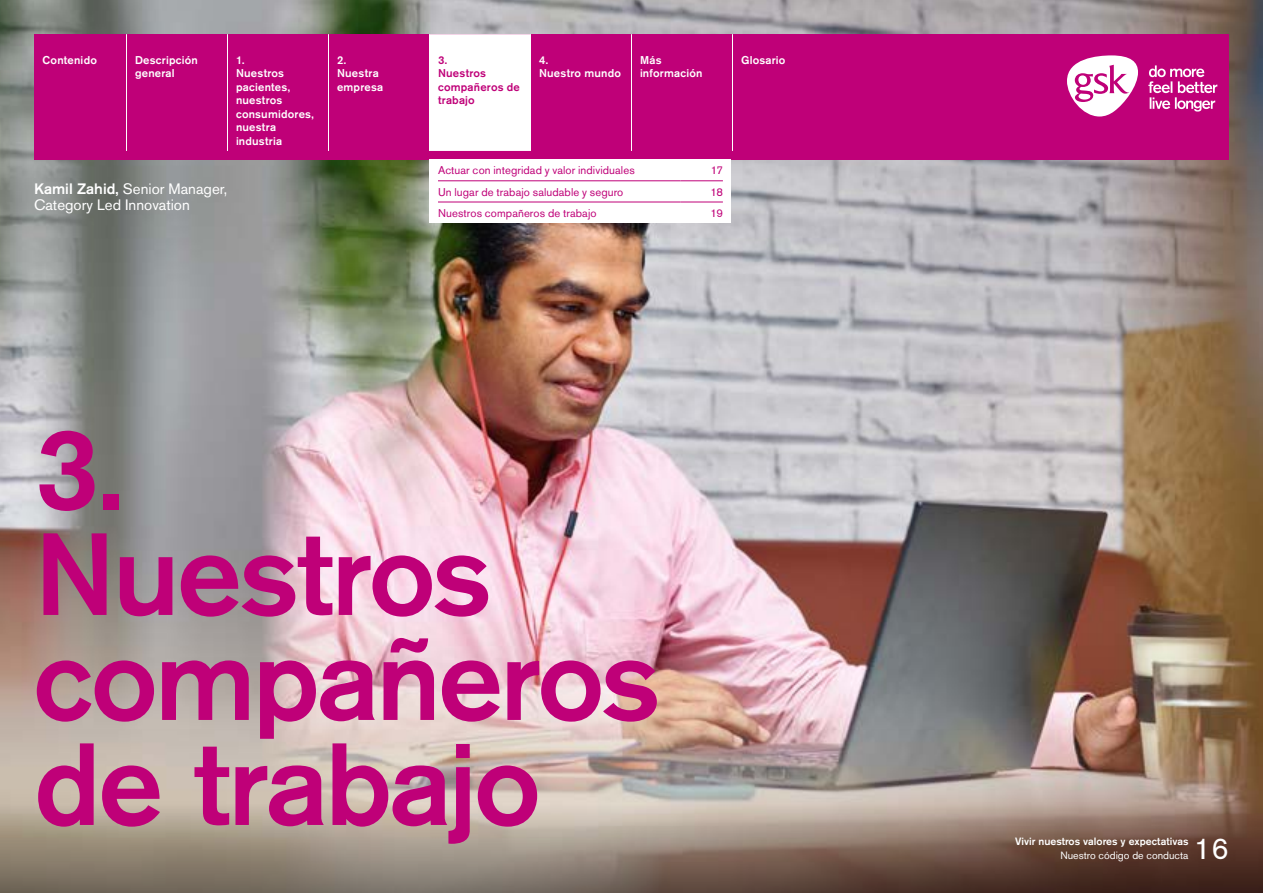
<style>
.page{position:relative;width:1263px;height:893px;background:#fff}
.page>*{position:absolute;margin:0;border:0;box-sizing:border-box;transform-origin:0 0}
.DividerHead{font:500 115.5px/105px "Akzidenz Grotesk GSK";letter-spacing:-.025em;color:#bf0078}
.t1{font:30px "Akzidenz Grotesk GSK";color:#fff}
.t2{font:15px/16.5px "Akzidenz Grotesk GSK";color:#fff}
.t3{font:500 11.25px/13.5px "Akzidenz Grotesk GSK";letter-spacing:.02em;color:#fff}
.ContentsPanel{font:11.25px "Akzidenz Grotesk GSK";letter-spacing:.01em;color:#bf0078}
.t4{font:500 11.25px/13.5px "Akzidenz Grotesk GSK";letter-spacing:.02em;color:#bf0078}
.ContentsPanel_Figure{font:11.25px "Akzidenz Grotesk GSK";color:#bf0078}
.t5{font:500 10.5px/13.5px "Akzidenz Grotesk GSK";color:#fff;text-align:right}
.s1{font-weight:500}
.s2{font-weight:400}
</style>
<div class="page">
<img style="left:0;top:0;width:1263px;height:729px">
<svg style="left:0;top:729px;width:1263px;height:164px;background:#a29185"></svg>
<div style="left:34px;top:34px;width:1195px;height:126px;background:#bf0078"></div>
<div style="left:430px;top:34px;width:100px;height:117px;background:#fff"></div>
<hr style="left:126px;top:34px;width:1px;height:117px;background:#fff">
<hr style="left:227px;top:34px;width:1px;height:117px;background:#fff">
<hr style="left:328px;top:34px;width:1px;height:117px;background:#fff">
<hr style="left:429px;top:34px;width:1px;height:117px;background:#fff">
<hr style="left:530px;top:34px;width:1px;height:117px;background:#fff">
<hr style="left:631px;top:34px;width:1px;height:117px;background:#fff">
<hr style="left:732px;top:34px;width:1px;height:117px;background:#fff">
<svg style="left:1148px;top:65px;width:69px;height:47px"></svg>
<svg style="left:1067px;top:55px;width:71px;height:62px"></svg>
<div style="left:429px;top:160px;width:302px;height:63px;background:#fff"></div>
<hr style="left:438px;top:202px;width:242px;height:1px;background:#bf0078">
<hr style="left:680px;top:202px;width:43px;height:1px;background:#bf0078">
<hr style="left:438px;top:180px;width:242px;height:1px;background:#bf0078">
<hr style="left:680px;top:180px;width:43px;height:1px;background:#bf0078">
<p class="t3" style="left:43px;top:53px;width:56px">Contenido</p>
<p class="t3" style="left:135px;top:53px;width:64px">Descripción general</p>
<p class="t3" style="left:236px;top:53px;width:79px">1.<br>Nuestros pacientes, nuestros consumidores, nuestra industria</p>
<p class="t3" style="left:337px;top:53px;width:48px">2.<br>Nuestra empresa</p>
<p class="t4" style="left:438px;top:53px;width:83px">3.<br>Nuestros compañeros de trabajo</p>
<p class="t3" style="left:539px;top:53px;width:83px">4.<br>Nuestro mundo</p>
<p class="t3" style="left:640px;top:53px;width:64px">Más información</p>
<p class="t3" style="left:741px;top:53px;width:46px">Glosario</p>
<p class="t2" style="left:34px;top:180px;width:195px"><span class="s1">Kamil Zahid,</span> Senior Manager,<br>Category Led Innovation</p>
<p class="ContentsPanel" style="left:438px;top:163px;width:198px">Actuar con integridad y valor individuales</p>
<p class="ContentsPanel_Figure" style="left:711px;top:163px;width:14px">17</p>
<p class="ContentsPanel" style="left:438px;top:184px;width:187px">Un lugar de trabajo saludable y seguro</p>
<p class="ContentsPanel_Figure" style="left:710px;top:184px;width:14px">18</p>
<p class="ContentsPanel" style="left:438px;top:206px;width:160px">Nuestros compañeros de trabajo</p>
<p class="ContentsPanel_Figure" style="left:710px;top:206px;width:14px">19</p>
<p class="DividerHead" style="left:34px;top:415px;width:628px">3.<br>Nuestros compañeros de trabajo</p>
<p class="t5" style="left:1015px;top:835px;width:175px">Vivir nuestros valores y expectativas<br><span class="s2">Nuestro código de conducta</span></p>
<p class="t1" style="left:1194px;top:829px;width:36px">16</p>
</div>
